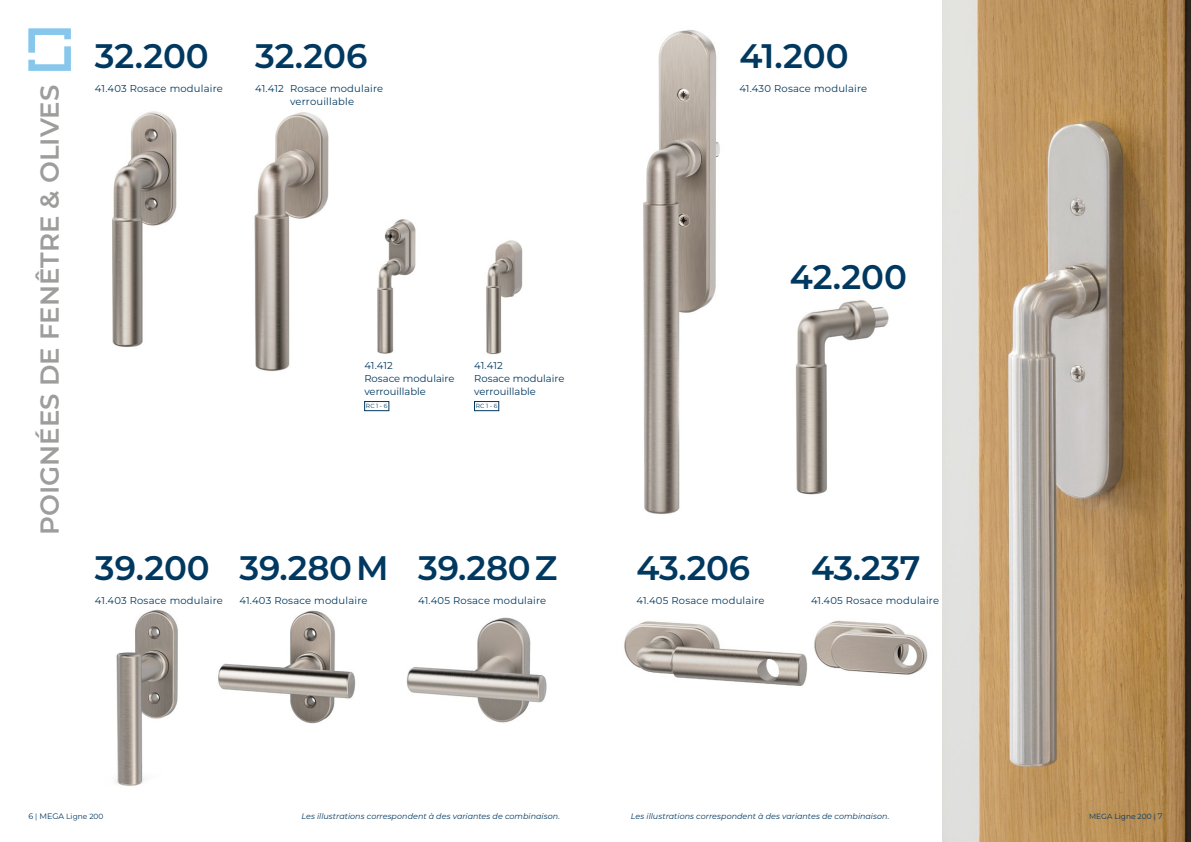
<style>
.page{position:relative;width:1191px;height:842px;background:#fff}
.page>*{position:absolute;margin:0;border:0;box-sizing:border-box;transform-origin:0 0}
.teaser_titel{font:600 34px "Montserrat";letter-spacing:-.005em;color:#003860}
.Abschnitt_links{font:600 26px "Montserrat";color:#9d9d9c}
.Produkt{font:10px/13px "Montserrat";letter-spacing:.02em;color:#003860;text-align:center}
.Produkt-2{font:10px/13px "Montserrat";color:#003860}
.t1{font:italic 8px "Montserrat";letter-spacing:.005em;color:#003860}
.t2{font:7.5px "Montserrat";color:#003860}
.box{font:6px "Montserrat";color:#003860}
.s1{font-size:8px}
</style>
<div class="page">
<svg style="left:28px;top:28px;width:43px;height:43px"></svg>
<img style="left:943px;top:0;width:248px;height:842px">
<img style="left:112px;top:111px;width:65px;height:236px">
<img style="left:643px;top:30px;width:77px;height:485px">
<img style="left:254px;top:112px;width:75px;height:259px">
<img style="left:116px;top:610px;width:62px;height:176px">
<img style="left:218px;top:610px;width:138px;height:114px">
<img style="left:406px;top:617px;width:141px;height:106px">
<img style="left:624px;top:621px;width:184px;height:65px">
<img style="left:814px;top:620px;width:114px;height:55px">
<img style="left:795px;top:300px;width:94px;height:195px">
<img style="left:377px;top:219px;width:39px;height:135px">
<img style="left:486px;top:240px;width:37px;height:115px">
<div style="left:364px;top:401px;width:25px;height:10px;border:1px solid #003860"></div>
<div style="left:474px;top:401px;width:25px;height:10px;border:1px solid #003860"></div>
<p class="Abschnitt_links" style="left:31px;top:535px;width:451px;rotate:-90deg">POIGNÉES DE FENÊTRE &amp; OLIVES</p>
<p class="teaser_titel" style="left:95px;top:32px;width:115px">32.200</p>
<p class="teaser_titel" style="left:255px;top:32px;width:114px">32.206</p>
<p class="teaser_titel" style="left:739px;top:32px;width:111px">41.200</p>
<p class="Produkt" style="left:95px;top:81px;width:129px">41.403 Rosace modulaire</p>
<p class="Produkt" style="left:255px;top:81px;width:129px">41.412 Rosace modulaire verrouillable</p>
<p class="Produkt" style="left:739px;top:81px;width:129px">41.430 Rosace modulaire</p>
<p class="teaser_titel" style="left:789px;top:253px;width:119px">42.200</p>
<p class="Produkt" style="left:364px;top:359px;width:30px">41.412</p>
<p class="Produkt-2" style="left:364px;top:372px;width:92px">Rosace modulaire verrouillable</p>
<p class="box" style="left:366px;top:402px;width:23px">RC 1 - 6</p>
<p class="Produkt" style="left:474px;top:359px;width:30px">41.412</p>
<p class="Produkt-2" style="left:474px;top:372px;width:92px">Rosace modulaire verrouillable</p>
<p class="box" style="left:476px;top:402px;width:23px">RC 1 - 6</p>
<p class="teaser_titel" style="left:95px;top:544px;width:116px">39.200</p>
<p class="teaser_titel" style="left:240px;top:544px;width:150px">39.280 M</p>
<p class="teaser_titel" style="left:418px;top:544px;width:141px">39.280 Z</p>
<p class="teaser_titel" style="left:636px;top:544px;width:115px">43.206</p>
<p class="teaser_titel" style="left:811px;top:544px;width:111px">43.237</p>
<p class="Produkt" style="left:95px;top:593px;width:129px">41.403 Rosace modulaire</p>
<p class="Produkt" style="left:240px;top:593px;width:129px">41.403 Rosace modulaire</p>
<p class="Produkt" style="left:418px;top:593px;width:129px">41.405 Rosace modulaire</p>
<p class="Produkt" style="left:636px;top:593px;width:129px">41.405 Rosace modulaire</p>
<p class="Produkt" style="left:811px;top:593px;width:129px">41.405 Rosace modulaire</p>
<p class="t2" style="left:28px;top:811px;width:77px"><span class="s1">6</span> | <span class="s1">MEGA</span> Ligne 200</p>
<p class="t1" style="left:301px;top:811px;width:260px">Les illustrations correspondent à des variantes de combinaison.</p>
<p class="t1" style="left:631px;top:811px;width:260px">Les illustrations correspondent à des variantes de combinaison.</p>
<p class="t2" style="left:1089px;top:811px;width:75px">MEGA Ligne 200 | <span class="s1">7</span></p>
</div>
